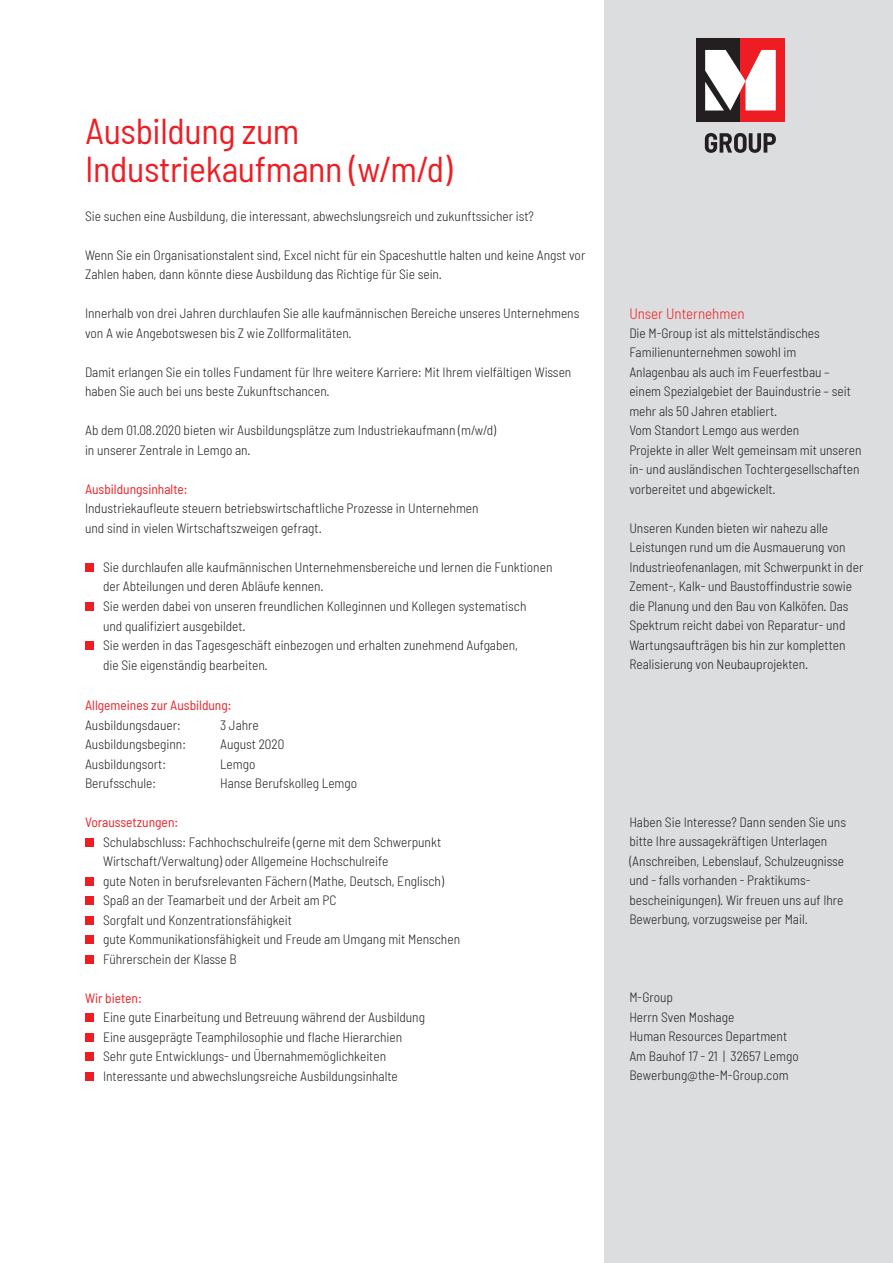
<style>
.page{position:relative;width:893px;height:1263px;background:#fff}
.page>*{position:absolute;margin:0;border:0;box-sizing:border-box;transform-origin:0 0}
.t1{font:semi-condensed 36px/37.5px "Barlow";letter-spacing:-.01em;color:#ee1d23}
.t2{font:300 semi-condensed 15px "Barlow";color:#ee1d23}
.t3{font:300 semi-condensed 13.5px/19.5px "Barlow";color:#231f20}
.t4{font:semi-condensed 13.5px "Barlow";color:#ee1d23}
</style>
<div class="page">
<div style="left:85px;top:563px;width:9px;height:9px;background:#ee1d23"></div>
<div style="left:85px;top:602px;width:9px;height:9px;background:#ee1d23"></div>
<div style="left:85px;top:641px;width:9px;height:9px;background:#ee1d23"></div>
<div style="left:85px;top:838px;width:9px;height:8px;background:#ee1d23"></div>
<div style="left:85px;top:877px;width:9px;height:8px;background:#ee1d23"></div>
<div style="left:85px;top:896px;width:9px;height:9px;background:#ee1d23"></div>
<div style="left:85px;top:916px;width:9px;height:8px;background:#ee1d23"></div>
<div style="left:85px;top:935px;width:9px;height:9px;background:#ee1d23"></div>
<div style="left:85px;top:955px;width:9px;height:8px;background:#ee1d23"></div>
<div style="left:85px;top:1013px;width:9px;height:9px;background:#ee1d23"></div>
<div style="left:85px;top:1033px;width:9px;height:8px;background:#ee1d23"></div>
<div style="left:85px;top:1052px;width:9px;height:9px;background:#ee1d23"></div>
<div style="left:85px;top:1072px;width:9px;height:8px;background:#ee1d23"></div>
<div style="left:605px;top:0;width:288px;height:1263px;background:#dcdddf"></div>
<svg style="left:705px;top:133px;width:71px;height:20px"></svg>
<div style="left:696px;top:38px;width:44px;height:84px;background:#231f20"></div>
<div style="left:740px;top:38px;width:44px;height:84px;background:#ee1d23"></div>
<svg style="left:705px;top:50px;width:71px;height:60px"></svg>
<h1 class="t1" style="left:85px;top:112px;width:369px">Ausbildung zum<br>Industriekaufmann (w/m/d)</h1>
<p class="t3" style="left:85px;top:206px;width:450px">Sie suchen eine Ausbildung, die interessant, abwechslungsreich und zukunftssicher ist?</p>
<p class="t3" style="left:85px;top:245px;width:502px">Wenn Sie ein Organisationstalent sind, Excel nicht für ein Spaceshuttle halten und keine Angst vor<br>Zahlen haben, dann könnte diese Ausbildung das Richtige für Sie sein.</p>
<p class="t3" style="left:85px;top:303px;width:496px">Innerhalb von drei Jahren durchlaufen Sie alle kaufmännischen Bereiche unseres Unternehmens von A wie Angebotswesen bis Z wie Zollformalitäten.</p>
<p class="t3" style="left:85px;top:362px;width:488px">Damit erlangen Sie ein tolles Fundament für Ihre weitere Karriere: Mit Ihrem vielfältigen Wissen haben Sie auch bei uns beste Zukunftschancen.</p>
<p class="t3" style="left:85px;top:420px;width:412px">Ab dem 01.08.2020 bieten wir Ausbildungsplätze zum Industriekaufmann (m/w/d) in unserer Zentrale in Lemgo an.</p>
<p class="t4" style="left:85px;top:481px;width:104px">Ausbildungsinhalte:</p>
<p class="t3" style="left:85px;top:498px;width:395px">Industriekaufleute steuern betriebswirtschaftliche Prozesse in Unternehmen und sind in vielen Wirtschaftszweigen gefragt.</p>
<p class="t3" style="left:103px;top:557px;width:451px">Sie durchlaufen alle kaufmännischen Unternehmensbereiche und lernen die Funktionen der Abteilungen und deren Abläufe kennen.<br>Sie werden dabei von unseren freundlichen Kolleginnen und Kollegen systematisch<br>und qualifiziert ausgebildet.<br>Sie werden in das Tagesgeschäft einbezogen und erhalten zunehmend Aufgaben,<br>die Sie eigenständig bearbeiten.</p>
<p class="t4" style="left:85px;top:697px;width:148px">Allgemeines zur Ausbildung:</p>
<p class="t3" style="left:85px;top:714px;width:97px">Ausbildungsdauer:</p>
<p class="t3" style="left:220px;top:714px;width:40px">3 Jahre</p>
<p class="t3" style="left:85px;top:734px;width:102px">Ausbildungsbeginn:</p>
<p class="t3" style="left:220px;top:734px;width:66px">August 2020</p>
<p class="t3" style="left:85px;top:753px;width:82px">Ausbildungsort:</p>
<p class="t3" style="left:220px;top:753px;width:37px">Lemgo</p>
<p class="t3" style="left:85px;top:773px;width:72px">Berufsschule:</p>
<p class="t3" style="left:220px;top:773px;width:139px">Hanse Berufskolleg Lemgo</p>
<p class="t4" style="left:85px;top:814px;width:95px">Voraussetzungen:</p>
<p class="t3" style="left:103px;top:831px;width:359px">Schulabschluss: Fachhochschulreife (gerne mit dem Schwerpunkt Wirtschaft/Verwaltung) oder Allgemeine Hochschulreife<br>gute Noten in berufsrelevanten Fächern (Mathe, Deutsch, Englisch)<br>Spaß an der Teamarbeit und der Arbeit am PC<br>Sorgfalt und Konzentrationsfähigkeit<br>gute Kommunikationsfähigkeit und Freude am Umgang mit Menschen Führerschein der Klasse B</p>
<p class="t4" style="left:85px;top:989px;width:58px">Wir bieten:</p>
<p class="t3" style="left:103px;top:1007px;width:324px">Eine gute Einarbeitung und Betreuung während der Ausbildung Eine ausgeprägte Teamphilosophie und flache Hierarchien Sehr gute Entwicklungs- und Übernahmemöglichkeiten Interessante und abwechslungsreiche Ausbildungsinhalte</p>
<p class="t2" style="left:629px;top:304px;width:117px">Unser Unternehmen</p>
<p class="t3" style="left:629px;top:323px;width:234px">Die M-Group ist als mittelständisches Familienunternehmen sowohl im<br>Anlagenbau als auch im Feuerfestbau – einem Spezialgebiet der Bauindustrie – seit mehr als 50 Jahren etabliert.<br>Vom Standort Lemgo aus werden<br>Projekte in aller Welt gemeinsam mit unseren in- und ausländischen Tochtergesellschaften vorbereitet und abgewickelt.</p>
<p class="t3" style="left:629px;top:518px;width:236px">Unseren Kunden bieten wir nahezu alle Leistungen rund um die Ausmauerung von Industrieofenanlagen, mit Schwerpunkt in der Zement-, Kalk- und Baustoffindustrie sowie die Planung und den Bau von Kalköfen. Das Spektrum reicht dabei von Reparatur- und Wartungsaufträgen bis hin zur kompletten Realisierung von Neubauprojekten.</p>
<p class="t3" style="left:629px;top:812px;width:218px">Haben Sie Interesse? Dann senden Sie uns bitte Ihre aussagekräftigen Unterlagen (Anschreiben, Lebenslauf, Schulzeugnisse und - falls vorhanden - Praktikums&shy;bescheinigungen). Wir freuen uns auf Ihre Bewerbung, vorzugsweise per Mail.</p>
<p class="t3" style="left:629px;top:987px;width:171px">M-Group<br>Herrn Sven Moshage<br>Human Resources Department<br>Am Bauhof 17 - 21 | 32657 Lemgo<br>Bewerbung@the-M-Group.com</p>
</div>
